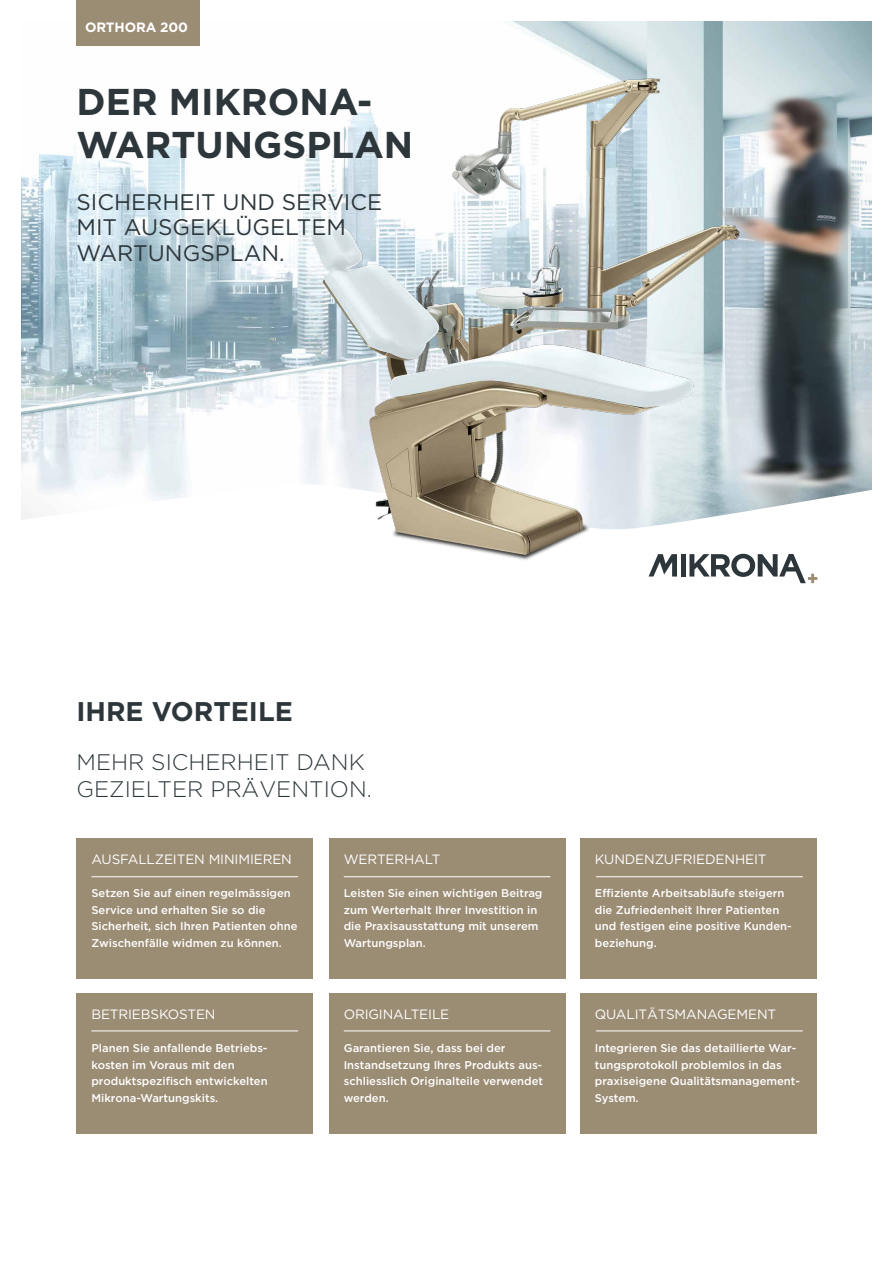
<style>
.page{position:relative;width:893px;height:1263px;background:#fff}
.page>*{position:absolute;margin:0;border:0;box-sizing:border-box;transform-origin:0 0}
.t1{font:700 37.35px/43.5px "Gotham HTF";color:#2d373b}
.t2{font:700 27px "Gotham HTF";color:#2d373b}
.t3{font:22.5px/25.5px "Gotham HTF";color:#2d373b}
.t4{font:300 22.5px/27px "Gotham HTF";color:#2d373b}
.t5{font:13.5px "Gotham HTF";letter-spacing:-.01em;color:#fff}
.t6{font:700 13.5px "Gotham HTF";letter-spacing:-.01em;color:#fff}
.t7{font:500 11.25px/16.5px "Gotham HTF";color:#fff}
</style>
<div class="page">
<img style="left:21px;top:21px;width:851px;height:460px">
<img style="left:801px;top:78px;width:71px;height:403px">
<div style="left:77px;top:838px;width:236px;height:140px;background:#9b8c74"></div>
<div style="left:329px;top:838px;width:236px;height:140px;background:#9b8c74"></div>
<div style="left:580px;top:838px;width:236px;height:140px;background:#9b8c74"></div>
<div style="left:77px;top:993px;width:236px;height:141px;background:#9b8c74"></div>
<div style="left:329px;top:993px;width:236px;height:141px;background:#9b8c74"></div>
<div style="left:580px;top:993px;width:236px;height:141px;background:#9b8c74"></div>
<svg style="left:21px;top:481px;width:851px;height:103px"></svg>
<svg style="left:801px;top:554px;width:16px;height:29px"></svg>
<img style="left:251px;top:46px;width:550px;height:538px">
<div style="left:77px;top:0;width:123px;height:29px;background:#9b8c74"></div>
<div style="left:77px;top:7px;width:123px;height:39px;background:#9b8c74"></div>
<hr style="left:91px;top:876px;width:207px;height:1px;background:#fff">
<hr style="left:91px;top:1031px;width:207px;height:1px;background:#fff">
<hr style="left:344px;top:876px;width:206px;height:1px;background:#fff">
<hr style="left:344px;top:1031px;width:206px;height:1px;background:#fff">
<hr style="left:596px;top:876px;width:207px;height:1px;background:#fff">
<hr style="left:596px;top:1031px;width:207px;height:1px;background:#fff">
<p class="t6" style="left:85px;top:19px;width:104px">ORTHORA 200</p>
<h1 class="t1" style="left:77px;top:79px;width:338px">DER MIKRONA-<br>WARTUNGSPLAN</h1>
<h3 class="t3" style="left:77px;top:188px;width:307px">SICHERHEIT UND SERVICE<br>MIT AUSGEKLÜGELTEM<br>WARTUNGSPLAN.</h3>
<h2 class="t2" style="left:77px;top:696px;width:218px">IHRE VORTEILE</h2>
<h3 class="t4" style="left:77px;top:748px;width:297px">MEHR SICHERHEIT DANK<br>GEZIELTER PRÄVENTION.</h3>
<p class="t5" style="left:91px;top:852px;width:202px">AUSFALLZEITEN MINIMIEREN</p>
<p class="t7" style="left:91px;top:885px;width:208px">Setzen Sie auf einen regelmässigen Service und erhalten Sie so die Sicherheit, sich Ihren Patienten ohne Zwischenfälle widmen zu können.</p>
<p class="t5" style="left:91px;top:1007px;width:126px">BETRIEBSKOSTEN</p>
<p class="t7" style="left:91px;top:1040px;width:178px">Planen Sie anfallende Betriebs&shy;kosten im Voraus mit den produktspezifisch entwickelten<br>Mikrona-Wartungskits.</p>
<p class="t5" style="left:344px;top:852px;width:98px">WERTERHALT</p>
<p class="t7" style="left:344px;top:885px;width:200px">Leisten Sie einen wichtigen Beitrag zum Werterhalt Ihrer Investition in die Praxisausstattung mit unserem<br>Wartungsplan.</p>
<p class="t5" style="left:344px;top:1007px;width:107px">ORIGINALTEILE</p>
<p class="t7" style="left:344px;top:1040px;width:201px">Garantieren Sie, dass bei der<br>Instandsetzung Ihres Produkts aus&shy;schliesslich Originalteile verwendet werden.</p>
<p class="t5" style="left:595px;top:852px;width:173px">KUNDENZUFRIEDENHEIT</p>
<p class="t7" style="left:595px;top:885px;width:198px">Effiziente Arbeitsabläufe steigern die Zufriedenheit Ihrer Patienten und festigen eine positive Kunden&shy;beziehung.</p>
<p class="t5" style="left:595px;top:1007px;width:183px">QUALITÄTSMANAGEMENT</p>
<p class="t7" style="left:595px;top:1040px;width:207px">Integrieren Sie das detaillierte War&shy;tungsprotokoll problemlos in das praxiseigene Qualitätsmanagement-<br>System.</p>
</div>
